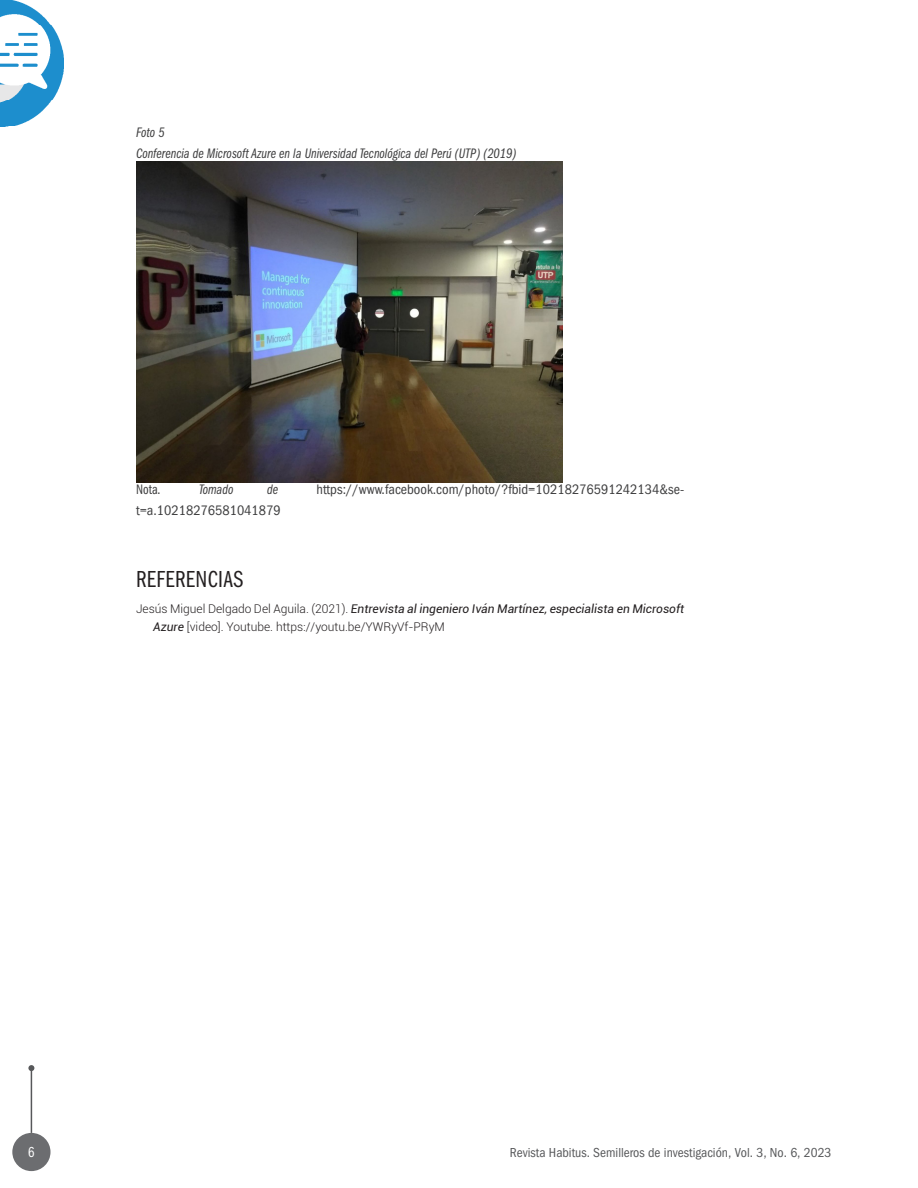
<style>
.page{position:relative;width:918px;height:1188px;background:#fff}
.page>*{position:absolute;margin:0;border:0;box-sizing:border-box;transform-origin:0 0}
._9_Título_BIBLIOGRAF{font:24px "ITC Franklin Gothic Std Bk Cp";letter-spacing:.025em;color:#231f20}
.t1{font:15px "ITC Franklin Gothic Std Bk Cp";color:#fff}
._5_NotasDEpie{font:condensed 14.25px "ITC Franklin Gothic Std";color:#3e3e3f}
.nombre_figura_-_tabl{font:14.25px "ITC Franklin Gothic Std Bk Cp It";color:#3e3e3f}
._5_NotasDEpie-2{font:14.25px "ITC Franklin Gothic Std Bk Cp It";color:#3e3e3f}
._5_NotasDEpie-3{font:14.25px "ITC Franklin Gothic Std Bk Cp";color:#3e3e3f}
.t2{font:condensed 13.5px "ITC Franklin Gothic Std";color:#57585a}
._9_Bibliografía{font:300 12px/18px "Roboto";color:#231f20}
.s1{font-weight:400;font-style:italic}
</style>
<div class="page">
<div style="left:12px;top:1133px;width:39px;height:38px;background:#6c6d70;border-radius:50%"></div>
<hr style="left:31px;top:1068px;width:1px;height:65px;background:#57585a">
<svg style="left:28px;top:1065px;width:6px;height:6px"></svg>
<img style="left:0;top:0;width:63px;height:127px">
<img style="left:136px;top:162px;width:427px;height:320px">
<p class="nombre_figura_-_tabl" style="left:136px;top:125px;width:30px">Foto 5</p>
<p class="nombre_figura_-_tabl" style="left:136px;top:146px;width:382px">Conferencia de Microsoft Azure en la Universidad Tecnológica del Perú (UTP) (2019)</p>
<p class="_5_NotasDEpie-3" style="left:136px;top:482px;width:26px">Nota.</p>
<p class="_5_NotasDEpie-2" style="left:199px;top:482px;width:36px">Tomado</p>
<p class="_5_NotasDEpie-2" style="left:267px;top:482px;width:12px">de</p>
<p class="_5_NotasDEpie" style="left:316px;top:482px;width:369px">https://www.facebook.com/photo/?fbid=10218276591242134&amp;se-</p>
<p class="_5_NotasDEpie" style="left:136px;top:503px;width:146px">t=a.10218276581041879</p>
<p class="_9_Título_BIBLIOGRAF" style="left:136px;top:566px;width:109px">REFERENCIAS</p>
<p class="_9_Bibliografía" style="left:153px;top:599px;width:533px;text-indent:-17px">Jesús Miguel Delgado Del Aguila. (2021). <span class="s1">Entrevista al ingeniero Iván Martínez, especialista en Microsoft<br>Azure</span> [video]. Youtube. https://youtu.be/YWRyVf-PRyM</p>
<p class="t1" style="left:28px;top:1144px;width:8px">6</p>
<p class="t2" style="left:510px;top:1145px;width:323px">Revista Habitus. Semilleros de investigación, Vol. 3, No. 6, 2023</p>
</div>
